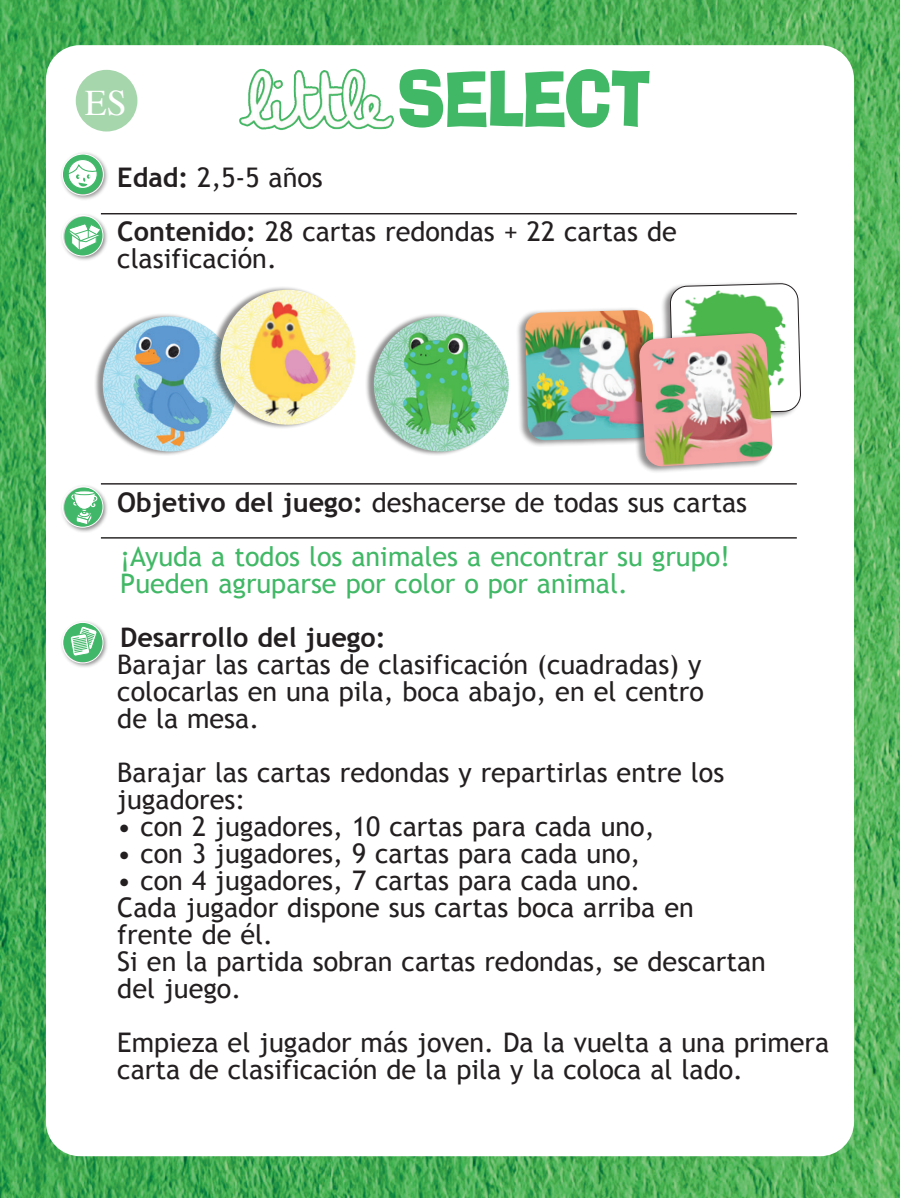
<style>
.page{position:relative;width:900px;height:1198px;background:#fff}
.page>*{position:absolute;margin:0;border:0;box-sizing:border-box;transform-origin:0 0}
.t1{font:74.4px "Ad Lib BT";letter-spacing:-.02em;color:#40b865;scale:.83 1}
.t2{font:36px "Times";color:#fff}
.Normal_e{font:27px/27px "Trebuchet MS";color:#231f20}
.Normal_e-2{font:27px/27px "Trebuchet MS";color:#40b865}
.Normal_e-3{font:700 27px "Trebuchet MS";color:#231f20}
.s1{font-weight:700}
</style>
<div class="page">
<img style="left:0;top:0;width:900px;height:1197px">
<div style="left:46px;top:45px;width:808px;height:1111px;background:#fff;border-radius:34px"></div>
<hr style="left:101px;top:213px;width:696px;height:1px;background:#231f20">
<hr style="left:101px;top:483px;width:696px;height:1px;background:#231f20">
<hr style="left:101px;top:537px;width:696px;height:1px;background:#231f20">
<div style="left:60px;top:213px;width:48px;height:48px;background:#231f20;opacity:.5"></div>
<div style="left:62px;top:215px;width:41px;height:41px;border:1px solid #fff;border-radius:50%"></div>
<div style="left:60px;top:484px;width:48px;height:48px;background:#231f20;opacity:.5"></div>
<svg style="left:64px;top:487px;width:39px;height:40px"></svg>
<svg style="left:70px;top:492px;width:29px;height:35px"></svg>
<svg style="left:74px;top:491px;width:21px;height:4px"></svg>
<div style="left:74px;top:490px;width:21px;height:5px;border:1px solid #41b869;border-radius:50%"></div>
<div style="left:62px;top:486px;width:41px;height:41px;border:1px solid #fff;border-radius:50%"></div>
<div style="left:60px;top:619px;width:48px;height:49px;background:#231f20;opacity:.5"></div>
<svg style="left:63px;top:622px;width:40px;height:40px"></svg>
<div style="left:62px;top:622px;width:41px;height:41px;border:1px solid #fff;border-radius:50%"></div>
<div style="left:60px;top:151px;width:49px;height:50px;background:#231f20;opacity:.5"></div>
<div style="left:63px;top:154px;width:40px;height:40px;background:#41b869;border-radius:50%"></div>
<div style="left:68px;top:159px;width:30px;height:30px;border:1px solid #41b869;border-radius:50%"></div>
<svg style="left:67px;top:158px;width:31px;height:29px"></svg>
<svg style="left:64px;top:213px;width:39px;height:43px"></svg>
<div style="left:62px;top:154px;width:42px;height:41px;border:1px solid #fff;border-radius:50%"></div>
<div style="left:661px;top:280px;width:140px;height:141px;background:#231f20;opacity:.5"></div>
<svg style="left:670px;top:283px;width:131px;height:131px"></svg>
<div style="left:516px;top:307px;width:139px;height:139px;background:#231f20;opacity:.5"></div>
<img style="left:525px;top:310px;width:130px;height:130px">
<div style="left:630px;top:331px;width:143px;height:142px;background:#231f20;opacity:.5"></div>
<img style="left:639px;top:333px;width:134px;height:134px">
<div style="left:76px;top:70px;width:61px;height:61px;background:#a6d6ac;border-radius:50%"></div>
<img style="left:239px;top:68px;width:155px;height:62px">
<div style="left:94px;top:313px;width:142px;height:143px;background:#231f20;opacity:.5"></div>
<img style="left:103px;top:316px;width:135px;height:135px;border-radius:67px">
<div style="left:211px;top:286px;width:143px;height:143px;background:#231f20;opacity:.5"></div>
<img style="left:220px;top:290px;width:136px;height:135px">
<div style="left:365px;top:313px;width:142px;height:143px;background:#231f20;opacity:.5"></div>
<img style="left:374px;top:316px;width:135px;height:135px;border-radius:67px">
<svg style="left:0;top:0;width:5px;height:5px"></svg>
<svg style="left:0;top:1192px;width:5px;height:6px"></svg>
<svg style="left:895px;top:0;width:5px;height:5px"></svg>
<svg style="left:895px;top:1192px;width:5px;height:6px"></svg>
<p class="t2" style="left:85px;top:69px;width:44px">ES</p>
<p class="t1" style="left:397px;top:51px;width:307px">SELECT</p>
<p class="Normal_e" style="left:117px;top:165px;width:207px"><span class="s1">Edad:</span> 2,5-5 años</p>
<p class="Normal_e" style="left:117px;top:219px;width:561px"><span class="s1">Contenido:</span> 28 cartas redondas + 22 cartas de clasificación.</p>
<p class="Normal_e" style="left:117px;top:489px;width:631px"><span class="s1">Objetivo del juego:</span> deshacerse de todas sus cartas</p>
<p class="Normal_e-2" style="left:120px;top:543px;width:611px">¡Ayuda a todos los animales a encontrar su grupo!<br>Pueden agruparse por color o por animal.</p>
<p class="Normal_e-3" style="left:120px;top:620px;width:267px">Desarrollo del juego:</p>
<p class="Normal_e" style="left:117px;top:651px;width:586px">Barajar las cartas de clasificación (cuadradas) y</p>
<p class="Normal_e" style="left:117px;top:678px;width:588px">colocarlas en una pila, boca abajo, en el centro</p>
<p class="Normal_e" style="left:117px;top:705px;width:143px">de la mesa.</p>
<p class="Normal_e" style="left:117px;top:759px;width:608px">Barajar las cartas redondas y repartirlas entre los jugadores:</p>
<p class="Normal_e" style="left:117px;top:813px;width:539px">• con 2 jugadores, 10 cartas para cada uno,</p>
<p class="Normal_e" style="left:117px;top:840px;width:525px">• con 3 jugadores, 9 cartas para cada uno,</p>
<p class="Normal_e" style="left:117px;top:867px;width:525px">• con 4 jugadores, 7 cartas para cada uno.</p>
<p class="Normal_e" style="left:117px;top:894px;width:578px">Cada jugador dispone sus cartas boca arriba en frente de él.</p>
<p class="Normal_e" style="left:117px;top:948px;width:650px">Si en la partida sobran cartas redondas, se descartan</p>
<p class="Normal_e" style="left:117px;top:975px;width:126px">del juego.</p>
<p class="Normal_e" style="left:117px;top:1029px;width:713px">Empieza el jugador más joven. Da la vuelta a una primera carta de clasificación de la pila y la coloca al lado.</p>
</div>
